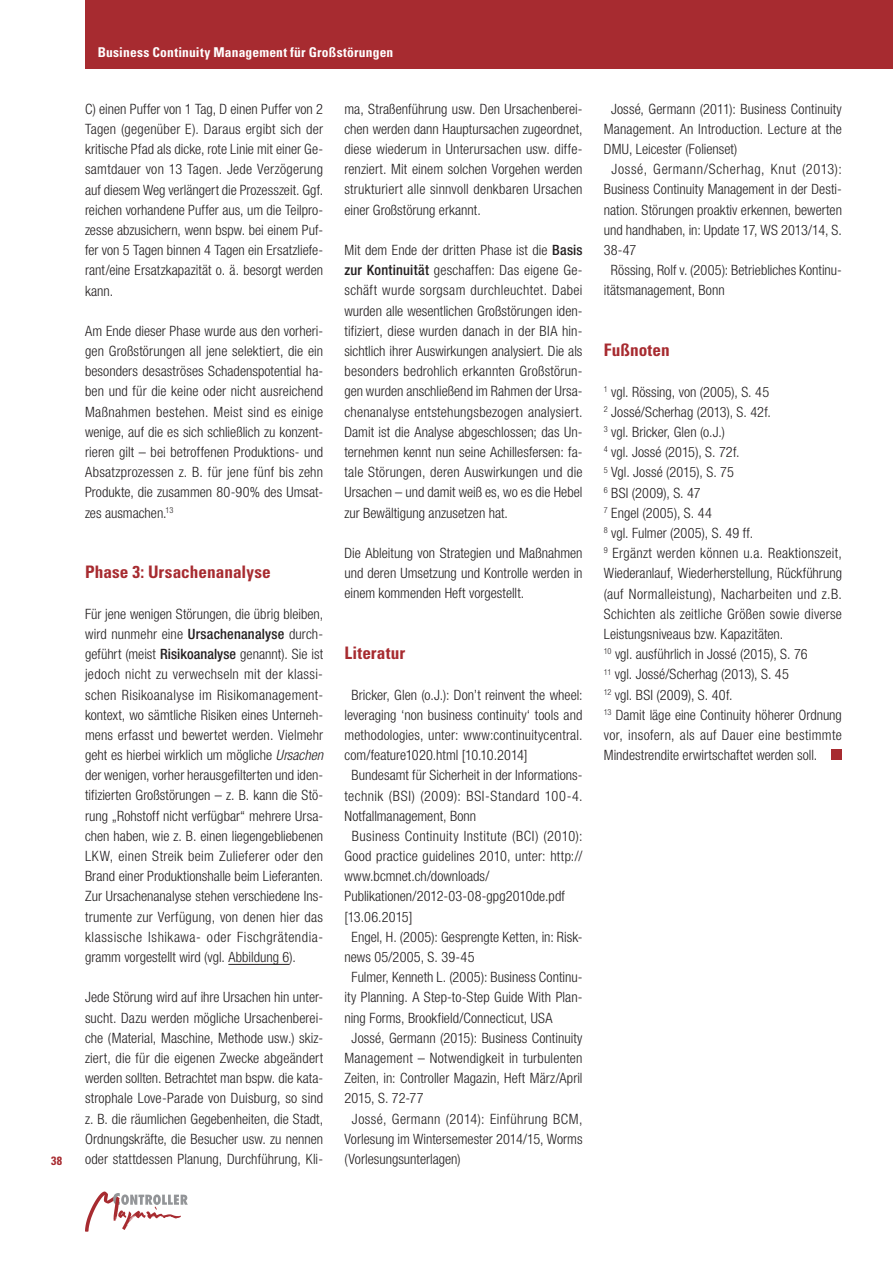
<style>
.page{position:relative;width:893px;height:1263px;background:#fff}
.page>*{position:absolute;margin:0;border:0;box-sizing:border-box;transform-origin:0 0}
.t1{font:700 condensed 17.25px "Univers LT Std";letter-spacing:.005em;color:#a72b30}
.t2{font:300 condensed 14.25px/20.2px "Helvetica Neue LT Std";letter-spacing:.005em;color:#231f20;text-align:justify}
.t3{font:300 condensed 14.25px "Helvetica Neue LT Std";letter-spacing:.03em;color:#231f20}
.t4{font:300 condensed 14.25px "Helvetica Neue LT Std";letter-spacing:.035em;color:#231f20}
.t5{font:300 condensed 14.25px "Helvetica Neue LT Std";letter-spacing:.04em;color:#231f20}
.t6{font:700 condensed 13.5px "Univers LT Std";letter-spacing:.015em;color:#fff}
.t7{font:700 condensed 12px "Univers LT Std";color:#a72b30}
.s1{font-weight:500}
.s2{font-style:italic}
</style>
<div class="page">
<svg style="left:181px;top:1194px;width:7px;height:11px"></svg>
<img style="left:85px;top:1191px;width:96px;height:41px">
<div style="left:85px;top:0;width:808px;height:68px;background:#a72b30"></div>
<hr style="left:228px;top:964px;width:61px;height:1px;background:#231f20">
<div style="left:831px;top:749px;width:11px;height:11px;background:#a72b30"></div>
<p class="t7" style="left:51px;top:1154px;width:13px">38</p>
<p class="t6" style="left:98px;top:43px;width:297px">Business Continuity Management für Großstörungen</p>
<p class="t2" style="left:85px;top:98px;width:240px">C) einen Puffer von 1 Tag, D einen Puffer von 2<br>Tagen (gegenüber E). Daraus ergibt sich der kritische Pfad als dicke, rote Linie mit einer Ge&shy;samtdauer von 13 Tagen. Jede Verzögerung auf diesem Weg verlängert die Prozesszeit. Ggf. reichen vorhandene Puffer aus, um die Teilpro&shy;zesse abzusichern, wenn bspw. bei einem Puf&shy;fer von 5 Tagen binnen 4 Tagen ein Ersatzliefe&shy;rant/eine Ersatzkapazität o. ä. besorgt werden kann.</p>
<p class="t2" style="left:85px;top:321px;width:240px">Am Ende dieser Phase wurde aus den vorheri&shy;gen Großstörungen all jene selektiert, die ein besonders desaströses Schadenspotential ha&shy;ben und für die keine oder nicht ausreichend Maßnahmen bestehen. Meist sind es einige wenige, auf die es sich schließlich zu konzent&shy;rieren gilt – bei betroffenen Produktions- und Absatzprozessen z. B. für jene fünf bis zehn Produkte, die zusammen 80-90% des Umsat&shy;zes ausmachen.<sup>13</sup></p>
<p class="t1" style="left:85px;top:562px;width:187px">Phase 3: Ursachenanalyse</p>
<p class="t2" style="left:85px;top:603px;width:240px">Für jene wenigen Störungen, die übrig bleiben, wird nunmehr eine <span class="s1">Ursachenanalyse</span> durch&shy;geführt (meist <span class="s1">Risikoanalyse</span> genannt). Sie ist jedoch nicht zu verwechseln mit der klassi&shy;schen Risikoanalyse im Risikomanagement&shy;kontext, wo sämtliche Risiken eines Unterneh&shy;mens erfasst und bewertet werden. Vielmehr geht es hierbei wirklich um mögliche <span class="s2">Ursachen </span>der wenigen, vorher herausgefilterten und iden&shy;tifizierten Großstörungen – z. B. kann die Stö&shy;rung „Rohstoff nicht verfügbar“ mehrere Ursa&shy;chen haben, wie z. B. einen liegengebliebenen LKW, einen Streik beim Zulieferer oder den Brand einer Produktionshalle beim Lieferanten.<br>Zur Ursachenanalyse stehen verschiedene Ins&shy;trumente zur Verfügung, von denen hier das klassische Ishikawa- oder Fischgrätendia&shy;gramm vorgestellt wird (vgl. Abbildung 6).</p>
<p class="t2" style="left:85px;top:987px;width:240px">Jede Störung wird auf ihre Ursachen hin unter&shy;sucht. Dazu werden mögliche Ursachenberei&shy;che (Material, Maschine, Methode usw.) skiz&shy;ziert, die für die eigenen Zwecke abgeändert werden sollten. Betrachtet man bspw. die kata&shy;strophale Love-Parade von Duisburg, so sind z. B. die räumlichen Gegebenheiten, die Stadt, Ordnungskräfte, die Besucher usw. zu nennen oder stattdessen Planung, Durchführung, Kli-</p>
<p class="t2" style="left:344px;top:98px;width:240px">ma, Straßenführung usw. Den Ursachenberei&shy;chen werden dann Hauptursachen zugeordnet, diese wiederum in Unterursachen usw. diffe&shy;renziert. Mit einem solchen Vorgehen werden strukturiert alle sinnvoll denkbaren Ursachen einer Großstörung erkannt.</p>
<p class="t2" style="left:344px;top:240px;width:240px">Mit dem Ende der dritten Phase ist die <span class="s1">Basis zur Kontinuität</span> geschaffen: Das eigene Ge&shy;schäft wurde sorgsam durchleuchtet. Dabei wurden alle wesentlichen Großstörungen iden&shy;tifiziert, diese wurden danach in der BIA hin&shy;sichtlich ihrer Auswirkungen analysiert. Die als besonders bedrohlich erkannten Großstörun&shy;gen wurden anschließend im Rahmen der Ursa&shy;chenanalyse entstehungsbezogen analysiert.<br>Damit ist die Analyse abgeschlossen; das Un&shy;ternehmen kennt nun seine Achillesfersen: fa&shy;tale Störungen, deren Auswirkungen und die Ursachen – und damit weiß es, wo es die Hebel zur Bewältigung anzusetzen hat.</p>
<p class="t2" style="left:344px;top:543px;width:240px">Die Ableitung von Strategien und Maßnahmen und deren Umsetzung und Kontrolle werden in einem kommenden Heft vorgestellt.</p>
<p class="t1" style="left:344px;top:642px;width:62px">Literatur</p>
<p class="t2" style="left:352px;top:684px;width:233px">Bricker, Glen (o.J.): Don’t reinvent the wheel:</p>
<p class="t2" style="left:344px;top:704px;width:240px">leveraging ‘non business continuity‘ tools and</p>
<p class="t2" style="left:344px;top:725px;width:240px">methodologies, unter: www:continuitycentral.</p>
<p class="t2" style="left:344px;top:745px;width:185px">com/feature1020.html [10.10.2014]</p>
<p class="t2" style="left:352px;top:765px;width:232px">Bundesamt für Sicherheit in der Informations-</p>
<p class="t4" style="left:344px;top:787px;width:240px">technik (BSI) (2009): BSI-Standard 100-4.</p>
<p class="t2" style="left:344px;top:805px;width:133px">Notfallmanagement, Bonn</p>
<p class="t3" style="left:352px;top:828px;width:232px">Business Continuity Institute (BCI) (2010):</p>
<p class="t2" style="left:344px;top:846px;width:240px">Good practice guidelines 2010, unter: http://</p>
<p class="t2" style="left:344px;top:866px;width:146px">www.bcmnet.ch/downloads/</p>
<p class="t2" style="left:344px;top:886px;width:222px">Publikationen/2012-03-08-gpg2010de.pdf</p>
<p class="t2" style="left:344px;top:906px;width:70px">[13.06.2015]</p>
<p class="t2" style="left:352px;top:926px;width:232px">Engel, H. (2005): Gesprengte Ketten, in: Risk-</p>
<p class="t2" style="left:344px;top:947px;width:132px">news 05/2005, S. 39-45</p>
<p class="t2" style="left:352px;top:967px;width:232px">Fulmer, Kenneth L. (2005): Business Continu-</p>
<p class="t2" style="left:344px;top:987px;width:240px">ity Planning. A Step-to-Step Guide With Plan-</p>
<p class="t2" style="left:344px;top:1007px;width:210px">ning Forms, Brookfield/Connecticut, USA</p>
<p class="t2" style="left:352px;top:1027px;width:232px">Jossé, Germann (2015): Business Continuity</p>
<p class="t2" style="left:344px;top:1048px;width:240px">Management – Notwendigkeit in turbulenten</p>
<p class="t2" style="left:344px;top:1068px;width:240px">Zeiten, in: Controller Magazin, Heft März/April</p>
<p class="t2" style="left:344px;top:1088px;width:81px">2015, S. 72-77</p>
<p class="t3" style="left:352px;top:1110px;width:232px">Jossé, Germann (2014): Einführung BCM,</p>
<p class="t2" style="left:344px;top:1128px;width:240px">Vorlesung im Wintersemester 2014/15, Worms</p>
<p class="t2" style="left:344px;top:1149px;width:118px">(Vorlesungsunterlagen)</p>
<p class="t2" style="left:611px;top:98px;width:232px">Jossé, Germann (2011): Business Continuity</p>
<p class="t2" style="left:604px;top:119px;width:240px">Management. An Introduction. Lecture at the</p>
<p class="t2" style="left:604px;top:139px;width:135px">DMU, Leicester (Folienset)</p>
<p class="t5" style="left:611px;top:161px;width:232px">Jossé, Germann/Scherhag, Knut (2013):</p>
<p class="t2" style="left:604px;top:179px;width:240px">Business Continuity Management in der Desti-</p>
<p class="t2" style="left:604px;top:199px;width:240px">nation. Störungen proaktiv erkennen, bewerten</p>
<p class="t2" style="left:604px;top:220px;width:240px">und handhaben, in: Update 17, WS 2013/14, S.</p>
<p class="t2" style="left:604px;top:240px;width:34px">38-47</p>
<p class="t2" style="left:611px;top:260px;width:232px">Rössing, Rolf v. (2005): Betriebliches Kontinu-</p>
<p class="t2" style="left:604px;top:280px;width:122px">itätsmanagement, Bonn</p>
<p class="t1" style="left:604px;top:339px;width:67px">Fußnoten</p>
<p class="t2" style="left:604px;top:381px;width:240px;text-align:left"><sup>1</sup> vgl. Rössing, von (2005), S. 45<br><sup>2</sup> Jossé/Scherhag (2013), S. 42f.<br><sup>3</sup> vgl. Bricker, Glen (o.J.)<br><sup>4</sup> vgl. Jossé (2015), S. 72f.<br><sup>5</sup> Vgl. Jossé (2015), S. 75<br><sup>6</sup> BSI (2009), S. 47<br><sup>7</sup> Engel (2005), S. 44<br><sup>8</sup> vgl. Fulmer (2005), S. 49 ff.<br><sup>9</sup> Ergänzt werden können u.a. Reaktionszeit, Wiederanlauf, Wiederherstellung, Rückführung (auf Normalleistung), Nacharbeiten und z.B.<br>Schichten als zeitliche Größen sowie diverse Leistungsniveaus bzw. Kapazitäten.<br><sup>10</sup> vgl. ausführlich in Jossé (2015), S. 76<br><sup>11</sup> vgl. Jossé/Scherhag (2013), S. 45<br><sup>12</sup> vgl. BSI (2009), S. 40f.<br><sup>13</sup> Damit läge eine Continuity höherer Ordnung vor, insofern, als auf Dauer eine bestimmte Mindestrendite erwirtschaftet werden soll.</p>
</div>
